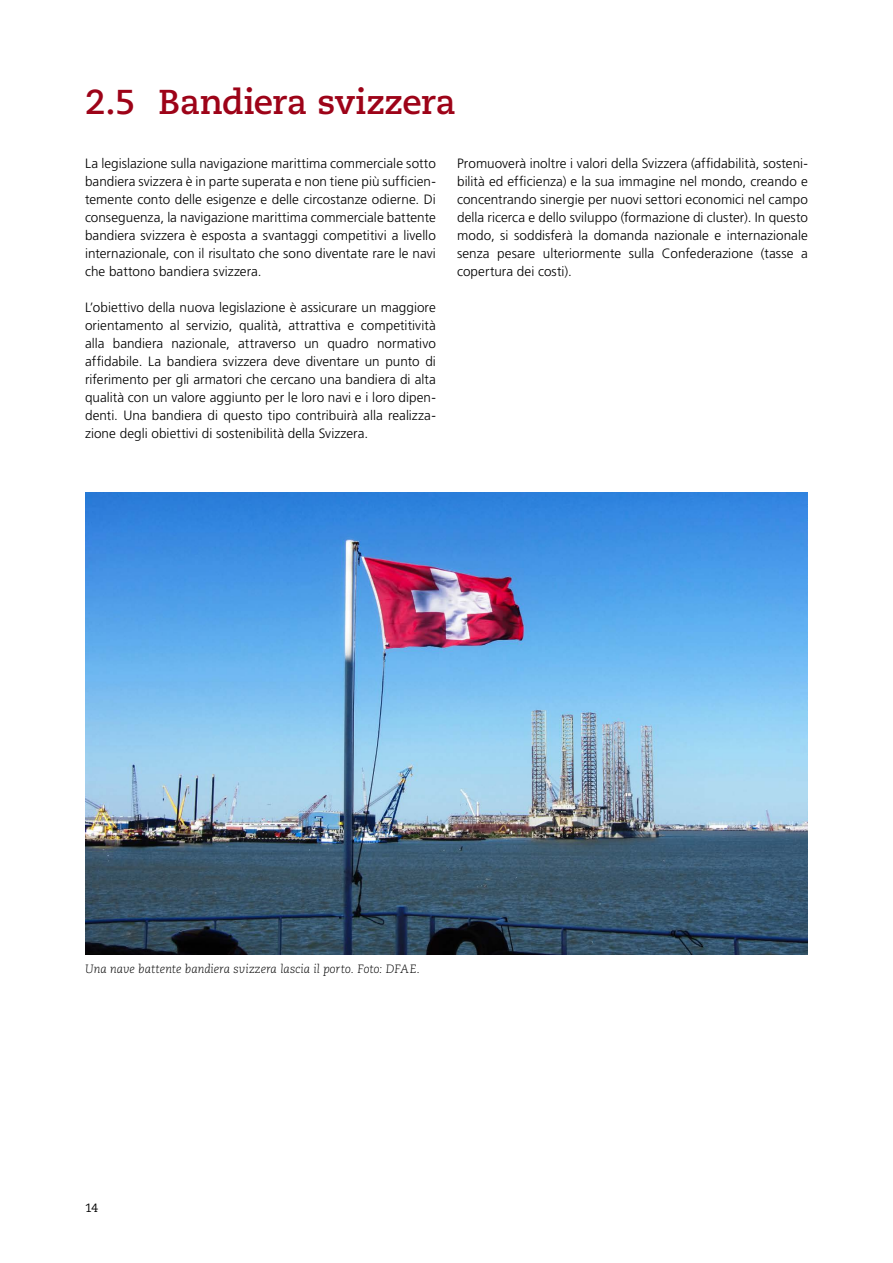
<style>
.page{position:relative;width:893px;height:1263px;background:#fff}
.page>*{position:absolute;margin:0;border:0;box-sizing:border-box;transform-origin:0 0}
._3_Zwischentitel_21_24{font:700 34.5px "Caecilia LT Pro 75";letter-spacing:-.01em;color:#9d0318}
._4_Lauftext_9pt{font:300 13.5px/18px "Frutiger LT Pro";letter-spacing:.005em;color:#000;text-align:justify}
._4_Legende{font:italic 300 12px "Caecilia LT Pro 46";color:#000}
.t1{font:12px "Caecilia LT Pro 55 Roman";color:#000}
</style>
<div class="page">
<img style="left:85px;top:492px;width:723px;height:462px">
<p class="_3_Zwischentitel_21_24" style="left:85px;top:79px;width:372px">2.5 Bandiera svizzera</p>
<p class="_4_Lauftext_9pt" style="left:85px;top:155px;width:352px">La legislazione sulla navigazione marittima commerciale sotto bandiera svizzera è in parte superata e non tiene più sufficien&shy;temente conto delle esigenze e delle circostanze odierne. Di conseguenza, la navigazione marittima commerciale battente bandiera svizzera è esposta a svantaggi competitivi a livello internazionale, con il risultato che sono diventate rare le navi che battono bandiera svizzera.</p>
<p class="_4_Lauftext_9pt" style="left:85px;top:299px;width:352px">L’obiettivo della nuova legislazione è assicurare un maggiore orientamento al servizio, qualità, attrattiva e competitività alla bandiera nazionale, attraverso un quadro normativo affidabile. La bandiera svizzera deve diventare un punto di riferimento per gli armatori che cercano una bandiera di alta qualità con un valore aggiunto per le loro navi e i loro dipen&shy;denti. Una bandiera di questo tipo contribuirà alla realizza&shy;zione degli obiettivi di sostenibilità della Svizzera.</p>
<p class="_4_Lauftext_9pt" style="left:457px;top:155px;width:352px">Promuoverà inoltre i valori della Svizzera (affidabilità, sosteni&shy;bilità ed efficienza) e la sua immagine nel mondo, creando e concentrando sinergie per nuovi settori economici nel campo della ricerca e dello sviluppo (formazione di cluster). In questo modo, si soddisferà la domanda nazionale e internazionale senza pesare ulteriormente sulla Confederazione (tasse a copertura dei costi).</p>
<p class="_4_Legende" style="left:85px;top:962px;width:337px">Una nave battente bandiera svizzera lascia il porto. Foto: DFAE.</p>
<p class="t1" style="left:85px;top:1200px;width:14px">14</p>
</div>
